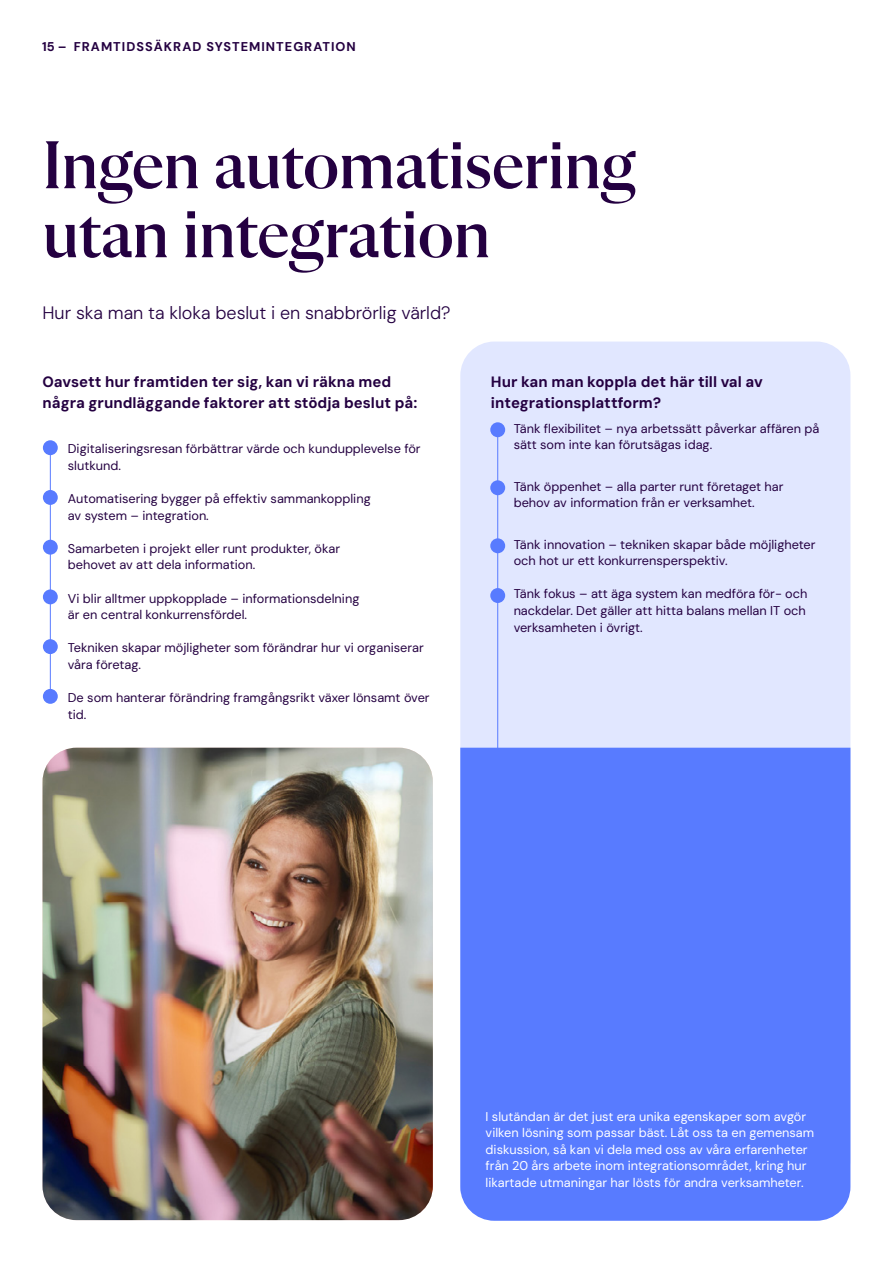
<style>
.page{position:relative;width:893px;height:1263px;background:#fff}
.page>*{position:absolute;margin:0;border:0;box-sizing:border-box;transform-origin:0 0}
.t1{font:500 69px/69px "Flecha M";letter-spacing:-.005em;color:#240041}
.t2{font:300 18px "DM Sans";letter-spacing:-.005em;color:#240041}
.t3{font:15px/20.7px "DM Sans 9 pt";color:#240041}
.t4{font:12.75px/16.6px "DM Sans";color:#240041}
.t5{font:12.75px/16.5px "DM Sans";color:#fff}
.t6{font:700 12.75px "DM Sans";letter-spacing:.08em;color:#240041}
</style>
<div class="page">
<img style="left:43px;top:748px;width:390px;height:472px">
<div style="left:460px;top:342px;width:390px;height:406px;background:#e1e7ff"></div>
<div style="left:460px;top:748px;width:390px;height:473px;background:#587bff"></div>
<hr style="left:50px;top:444px;width:1px;height:251px;background:#587bff">
<div style="left:43px;top:440px;width:15px;height:15px;background:#587bff;border-radius:50%"></div>
<div style="left:43px;top:490px;width:15px;height:15px;background:#587bff;border-radius:50%"></div>
<div style="left:43px;top:540px;width:15px;height:15px;background:#587bff;border-radius:50%"></div>
<div style="left:43px;top:589px;width:15px;height:15px;background:#587bff;border-radius:50%"></div>
<div style="left:43px;top:639px;width:15px;height:15px;background:#587bff;border-radius:50%"></div>
<div style="left:43px;top:689px;width:15px;height:15px;background:#587bff;border-radius:50%"></div>
<hr style="left:497px;top:432px;width:1px;height:434px;background:#587bff">
<div style="left:490px;top:422px;width:15px;height:15px;background:#587bff;border-radius:50%"></div>
<div style="left:490px;top:480px;width:15px;height:15px;background:#587bff;border-radius:50%"></div>
<div style="left:490px;top:538px;width:15px;height:15px;background:#587bff;border-radius:50%"></div>
<div style="left:490px;top:588px;width:15px;height:15px;background:#587bff;border-radius:50%"></div>
<p class="t6" style="left:42px;top:39px;width:315px">15 – FRAMTIDSSÄKRAD SYSTEMINTEGRATION</p>
<h1 class="t1" style="left:43px;top:131px;width:595px">Ingen automatisering utan integration</h1>
<h2 class="t2" style="left:43px;top:302px;width:409px">Hur ska man ta kloka beslut i en snabbrörlig värld?</h2>
<p class="t3" style="left:43px;top:371px;width:376px">Oavsett hur framtiden ter sig, kan vi räkna med några grundläggande faktorer att stödja beslut på:</p>
<p class="t4" style="left:68px;top:441px;width:354px">Digitaliseringsresan förbättrar värde och kundupplevelse för slutkund.</p>
<p class="t4" style="left:68px;top:490px;width:304px">Automatisering bygger på effektiv sammankoppling av system – integration.</p>
<p class="t4" style="left:68px;top:540px;width:274px">Samarbeten i projekt eller runt produkter, ökar behovet av att dela information.</p>
<p class="t4" style="left:68px;top:590px;width:293px">Vi blir alltmer uppkopplade – informationsdelning är en central konkurrensfördel.</p>
<p class="t4" style="left:68px;top:640px;width:357px">Tekniken skapar möjligheter som förändrar hur vi organiserar våra företag.</p>
<p class="t4" style="left:68px;top:689px;width:363px">De som hanterar förändring framgångsrikt växer lönsamt över tid.</p>
<p class="t3" style="left:491px;top:371px;width:273px">Hur kan man koppla det här till val av integrationsplattform?</p>
<p class="t4" style="left:514px;top:420px;width:307px">Tänk flexibilitet – nya arbetssätt påverkar affären på sätt som inte kan förutsägas idag.</p>
<p class="t4" style="left:514px;top:478px;width:271px">Tänk öppenhet – alla parter runt företaget har behov av information från er verksamhet.</p>
<p class="t4" style="left:514px;top:536px;width:303px">Tänk innovation – tekniken skapar både möjligheter och hot ur ett konkurrensperspektiv.</p>
<p class="t4" style="left:514px;top:586px;width:295px">Tänk fokus – att äga system kan medföra för- och nackdelar. Det gäller att hitta balans mellan IT och verksamheten i övrigt.</p>
<p class="t5" style="left:486px;top:1108px;width:330px">I slutändan är det just era unika egenskaper som avgör vilken lösning som passar bäst. Låt oss ta en gemensam diskussion, så kan vi dela med oss av våra erfarenheter från 20 års arbete inom integrationsområdet, kring hur likartade utmaningar har lösts för andra verksamheter.</p>
</div>
